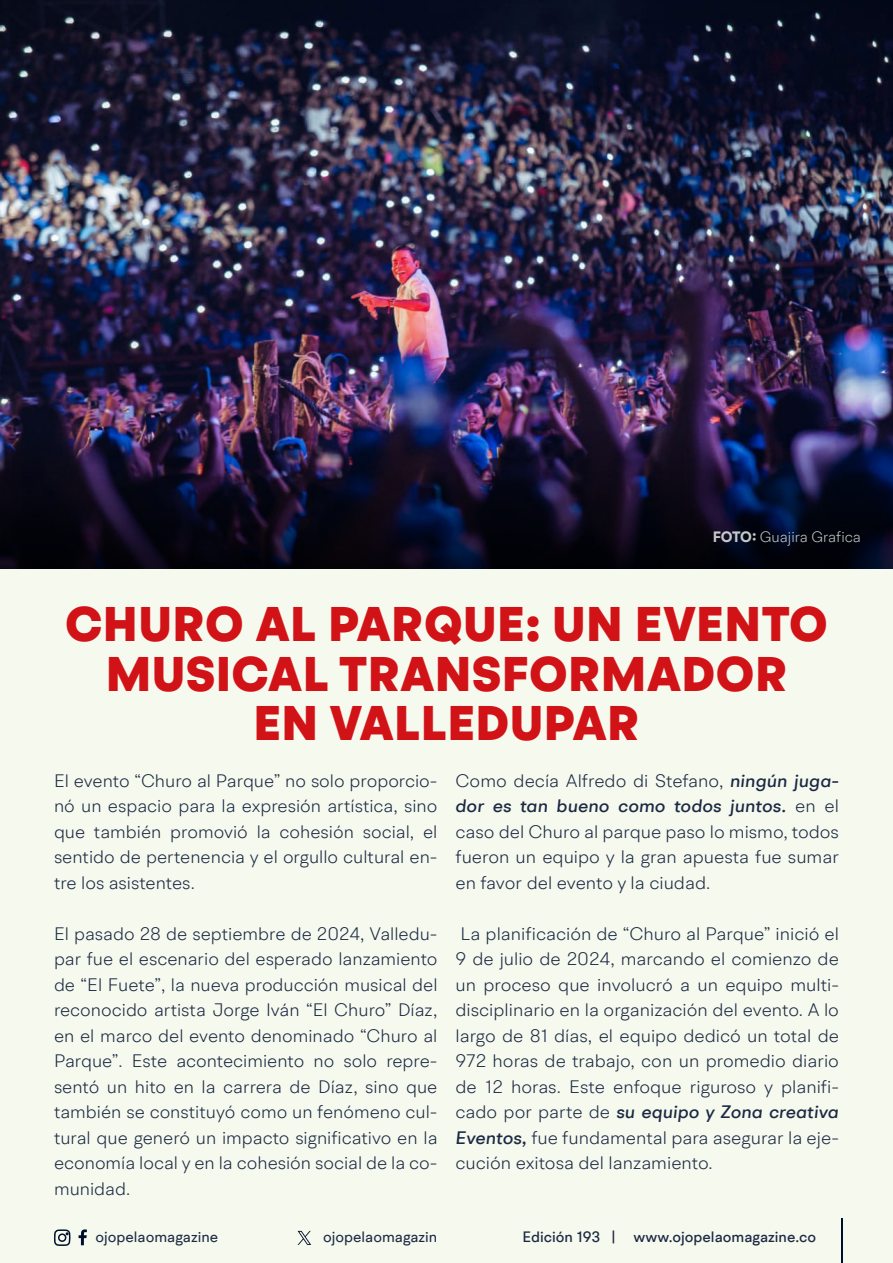
<style>
.page{position:relative;width:893px;height:1263px;background:#f6f9ee}
.page>*{position:absolute;margin:0;border:0;box-sizing:border-box;transform-origin:0 0}
.t1{font:900 49.5px/49.5px "BR Hendrix";letter-spacing:.01em;color:#d11217;text-align:center}
.t2{font:300 18px/25.5px "BR Hendrix";color:#1b2943;text-align:justify}
.t3{font:500 15px "BR Hendrix";color:#1b2943}
.t4{font:15px "BR Hendrix";color:#1b2943}
.t5{font:300 15px "BR Hendrix";color:#f5faed}
.s1{font-weight:700}
.s2{font-weight:500;font-style:italic}
</style>
<div class="page">
<svg style="left:79px;top:1229px;width:8px;height:16px"></svg>
<svg style="left:54px;top:1229px;width:17px;height:17px"></svg>
<hr style="left:841px;top:1219px;width:1px;height:44px;background:#000f2b">
<svg style="left:298px;top:1231px;width:13px;height:14px"></svg>
<img style="left:0;top:0;width:893px;height:432px">
<svg style="left:0;top:432px;width:893px;height:136px;background:#100f28"></svg>
<p class="t5" style="left:712px;top:528px;width:150px"><span class="s1">FOTO:</span> Guajira Grafica</p>
<h1 class="t1" style="left:65px;top:601px;width:764px">CHURO AL PARQUE: UN EVENTO<br>MUSICAL TRANSFORMADOR<br>EN VALLEDUPAR</h1>
<p class="t2" style="left:54px;top:767px;width:385px">El evento “Churo al Parque” no solo proporcio&shy;nó un espacio para la expresión artística, sino que también promovió la cohesión social, el sentido de pertenencia y el orgullo cultural en&shy;tre los asistentes.</p>
<p class="t2" style="left:54px;top:920px;width:385px">El pasado 28 de septiembre de 2024, Valledu&shy;par fue el escenario del esperado lanzamiento de “El Fuete”, la nueva producción musical del reconocido artista Jorge Iván “El Churo” Díaz, en el marco del evento denominado “Churo al Parque”. Este acontecimiento no solo repre&shy;sentó un hito en la carrera de Díaz, sino que también se constituyó como un fenómeno cul&shy;tural que generó un impacto significativo en la economía local y en la cohesión social de la co&shy;munidad.</p>
<p class="t2" style="left:455px;top:767px;width:385px">Como decía Alfredo di Stefano, <span class="s2">ningún juga&shy;dor es tan bueno como todos juntos.</span> en el caso del Churo al parque paso lo mismo, todos fueron un equipo y la gran apuesta fue sumar en favor del evento y la ciudad.</p>
<p class="t2" style="left:455px;top:920px;width:385px">La planificación de “Churo al Parque” inició el 9 de julio de 2024, marcando el comienzo de un proceso que involucró a un equipo multi&shy;disciplinario en la organización del evento. A lo largo de 81 días, el equipo dedicó un total de 972 horas de trabajo, con un promedio diario de 12 horas. Este enfoque riguroso y planifi&shy;cado por parte de <span class="s2">su equipo y Zona creativa Eventos,</span> fue fundamental para asegurar la eje&shy;cución exitosa del lanzamiento.</p>
<p class="t4" style="left:96px;top:1227px;width:124px">ojopelaomagazine</p>
<p class="t4" style="left:323px;top:1227px;width:116px">ojopelaomagazin</p>
<p class="t3" style="left:522px;top:1227px;width:295px">Edición 193 | www.ojopelaomagazine.co</p>
</div>
